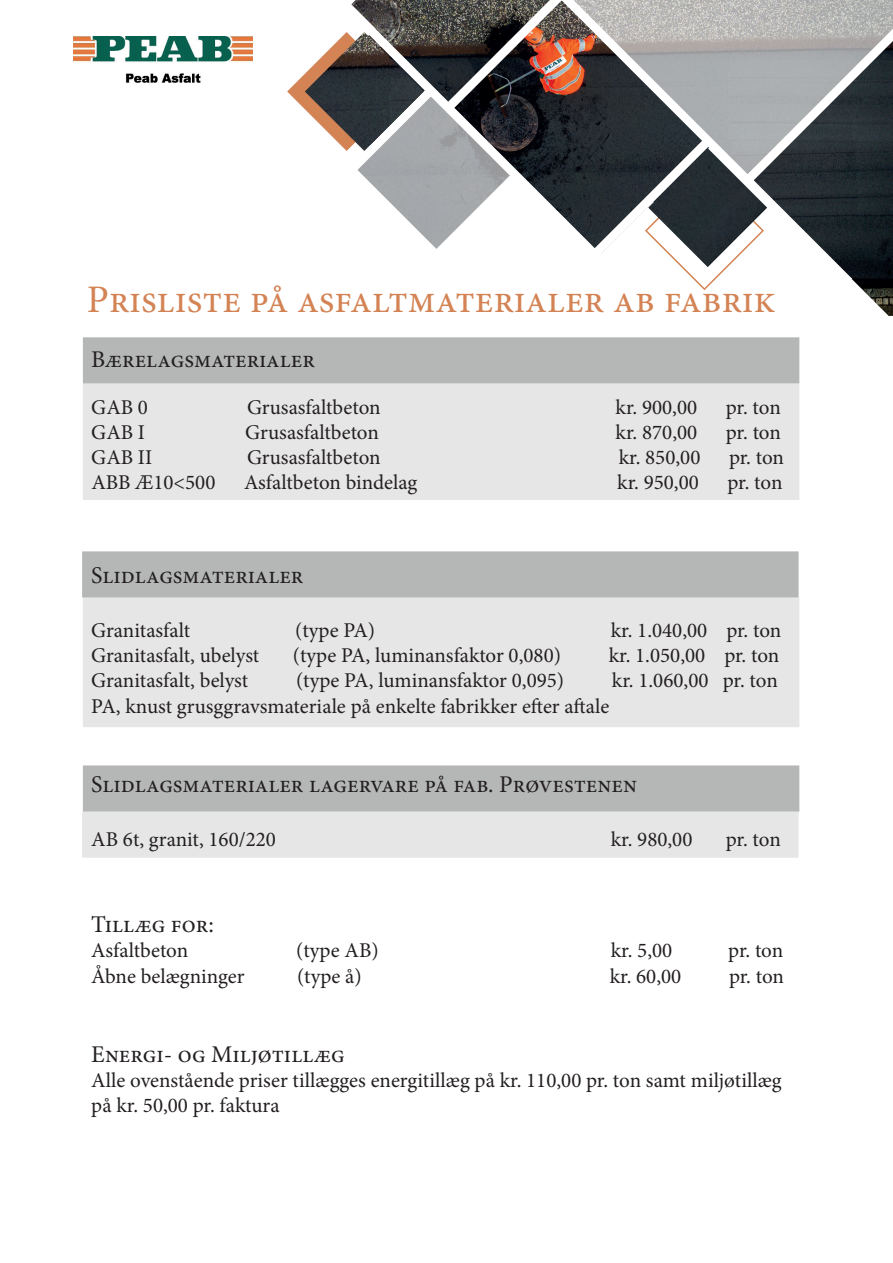
<style>
.page{position:relative;width:893px;height:1263px;background:#fff}
.page>*{position:absolute;margin:0;border:0;box-sizing:border-box;transform-origin:0 0}
.t1{font:39px "Minion Pro";color:#d38354}
.t2{font:24px "Minion Pro";color:#231f20}
.t3{font:21px/25.2px "Minion Pro";color:#231f20}
</style>
<div class="page">
<svg style="left:562px;top:137px;width:48px;height:64px;fill:#232c2f"></svg>
<svg style="left:562px;top:201px;width:48px;height:53px;fill:#272f34"></svg>
<svg style="left:610px;top:177px;width:283px;height:139px"></svg>
<svg style="left:199px;top:0;width:363px;height:249px"></svg>
<img style="left:305px;top:32px;width:119px;height:119px">
<svg style="left:571px;top:0;width:322px;height:177px"></svg>
<svg style="left:644px;top:29px;width:249px;height:262px"></svg>
<img style="left:73px;top:37px;width:179px;height:46px">
<div style="left:83px;top:337px;width:716px;height:46px;background:#b5b7b7;border:2px solid #b5b7b7"></div>
<div style="left:83px;top:765px;width:716px;height:47px;background:#b5b7b7;border:2px solid #b5b7b7"></div>
<div style="left:82px;top:551px;width:717px;height:46px;background:#b5b7b7;border:2px solid #b5b7b7"></div>
<div style="left:83px;top:383px;width:716px;height:117px;background:#e6e6e6;border:2px solid #b5b7b7"></div>
<div style="left:83px;top:597px;width:716px;height:130px;background:#e6e6e6;border:2px solid #b5b7b7"></div>
<div style="left:82px;top:812px;width:717px;height:46px;background:#e6e6e6"></div>
<h1 class="t1" style="left:87px;top:273px;width:690px">Prisliste på asfaltmaterialer ab fabrik</h1>
<p class="t2" style="left:91px;top:343px;width:225px">Bærelagsmaterialer</p>
<p class="t3" style="left:91px;top:394px;width:58px">GAB 0</p>
<p class="t3" style="left:247px;top:394px;width:135px">Grusasfaltbeton</p>
<p class="t3" style="left:615px;top:394px;width:83px">kr. 900,00</p>
<p class="t3" style="left:726px;top:394px;width:56px">pr. ton</p>
<p class="t3" style="left:91px;top:420px;width:55px">GAB I</p>
<p class="t3" style="left:245px;top:420px;width:135px">Grusasfaltbeton</p>
<p class="t3" style="left:616px;top:420px;width:83px">kr. 870,00</p>
<p class="t3" style="left:726px;top:420px;width:56px">pr. ton</p>
<p class="t3" style="left:91px;top:445px;width:62px">GAB II</p>
<p class="t3" style="left:247px;top:445px;width:135px">Grusasfaltbeton</p>
<p class="t3" style="left:619px;top:445px;width:83px">kr. 850,00</p>
<p class="t3" style="left:729px;top:445px;width:56px">pr. ton</p>
<p class="t3" style="left:91px;top:470px;width:126px">ABB Æ10&lt;500</p>
<p class="t3" style="left:244px;top:470px;width:175px">Asfaltbeton bindelag</p>
<p class="t3" style="left:617px;top:470px;width:83px">kr. 950,00</p>
<p class="t3" style="left:727px;top:470px;width:56px">pr. ton</p>
<p class="t2" style="left:91px;top:559px;width:214px">Slidlagsmaterialer</p>
<p class="t3" style="left:91px;top:618px;width:100px">Granitasfalt</p>
<p class="t3" style="left:295px;top:618px;width:82px">(type PA)</p>
<p class="t3" style="left:611px;top:618px;width:172px">kr. 1.040,00 pr. ton</p>
<p class="t3" style="left:91px;top:643px;width:170px">Granitasfalt, ubelyst</p>
<p class="t3" style="left:293px;top:643px;width:270px">(type PA, luminansfaktor 0,080)</p>
<p class="t3" style="left:609px;top:643px;width:172px">kr. 1.050,00 pr. ton</p>
<p class="t3" style="left:91px;top:668px;width:158px">Granitasfalt, belyst</p>
<p class="t3" style="left:296px;top:668px;width:270px">(type PA, luminansfaktor 0,095)</p>
<p class="t3" style="left:612px;top:668px;width:167px">kr. 1.060,00 pr. ton</p>
<p class="t3" style="left:91px;top:693px;width:520px">PA, knust grusggravsmateriale på enkelte fabrikker efter aftale</p>
<p class="t2" style="left:91px;top:768px;width:547px">Slidlagsmaterialer lagervare på fab. Prøvestenen</p>
<p class="t3" style="left:91px;top:826px;width:186px">AB 6t, granit, 160/220</p>
<p class="t3" style="left:611px;top:826px;width:83px">kr. 980,00</p>
<p class="t3" style="left:726px;top:826px;width:56px">pr. ton</p>
<p class="t2" style="left:91px;top:908px;width:124px">Tillæg for:</p>
<p class="t3" style="left:91px;top:938px;width:98px">Asfaltbeton</p>
<p class="t3" style="left:296px;top:938px;width:84px">(type AB)</p>
<p class="t3" style="left:611px;top:938px;width:63px">kr. 5,00</p>
<p class="t3" style="left:728px;top:938px;width:56px">pr. ton</p>
<p class="t3" style="left:91px;top:963px;width:155px">Åbne belægninger</p>
<p class="t3" style="left:297px;top:963px;width:66px">(type å)</p>
<p class="t3" style="left:610px;top:963px;width:73px">kr. 60,00</p>
<p class="t3" style="left:729px;top:963px;width:56px">pr. ton</p>
<p class="t2" style="left:91px;top:1038px;width:255px">Energi- og Miljøtillæg</p>
<p class="t3" style="left:91px;top:1068px;width:692px">Alle ovenstående priser tillægges energitillæg på kr. 110,00 pr. ton samt miljøtillæg på kr. 50,00 pr. faktura</p>
</div>
